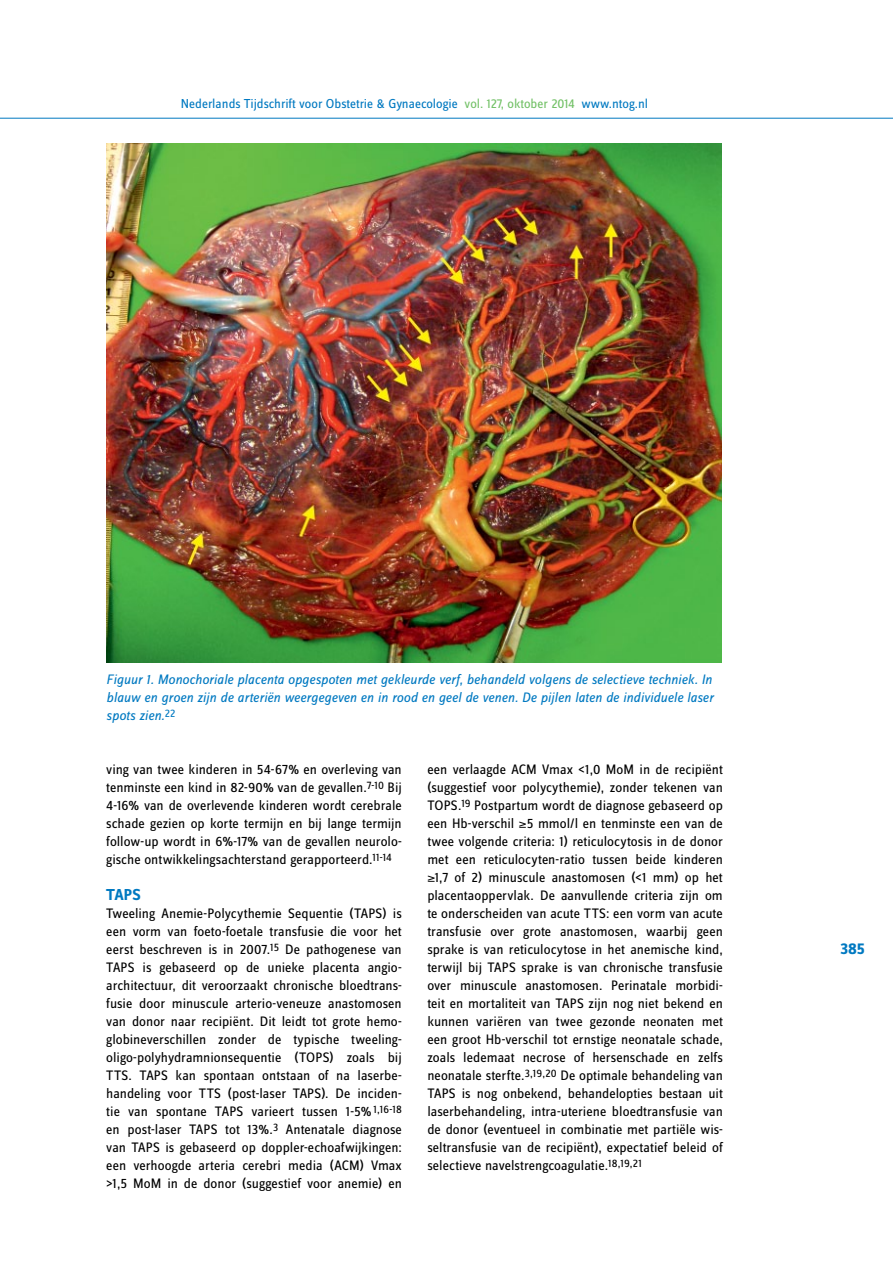
<style>
.page{position:relative;width:893px;height:1263px;background:#fff}
.page>*{position:absolute;margin:0;border:0;box-sizing:border-box;transform-origin:0 0}
.t1{font:700 16.5px "Zine Sans Dis";color:#0079c1}
.t2{font:14.25px/18px "Zine Sans Dis";color:#000;text-align:justify}
.t3{font:italic 14.25px/18px "Zine Sans Dis";letter-spacing:-.005em;color:#0079c1;text-align:justify}
.t4{font:13.5px "Zine Sans Dis";color:#0079c1}
.s1{color:#73c167}
</style>
<div class="page">
<hr style="left:0;top:118px;width:893px;height:1px;background:#0079c1">
<img style="left:107px;top:144px;width:615px;height:518px">
<p class="t4" style="left:181px;top:97px;width:469px">Nederlands Tijdschrift voor Obstetrie &amp; Gynaecologie <span class="s1">vol. 127, oktober 2014</span> www.ntog.nl</p>
<p class="t3" style="left:106px;top:671px;width:609px">Figuur 1. Monochoriale placenta opgespoten met gekleurde verf, behandeld volgens de selectieve techniek. In blauw en groen zijn de arteriën weergegeven en in rood en geel de venen. De pijlen laten de individuele laser spots zien.<sup>22</sup></p>
<p class="t2" style="left:106px;top:761px;width:297px">ving van twee kinderen in 54-67% en overleving van tenminste een kind in 82-90% van de gevallen.<sup>7-10</sup> Bij 4-16% van de overlevende kinderen wordt cerebrale schade gezien op korte termijn en bij lange termijn follow-up wordt in 6%-17% van de gevallen neurolo&shy;gische ontwikkelingsachterstand gerapporteerd.<sup>11-14</sup></p>
<p class="t1" style="left:106px;top:886px;width:36px">TAPS</p>
<p class="t2" style="left:106px;top:905px;width:297px">Tweeling Anemie-Polycythemie Sequentie (TAPS) is een vorm van foeto-foetale transfusie die voor het eerst beschreven is in 2007.<sup>15</sup> De pathogenese van TAPS is gebaseerd op de unieke placenta angio&shy;architectuur, dit veroorzaakt chronische bloedtrans&shy;fusie door minuscule arterio-veneuze anastomosen van donor naar recipiënt. Dit leidt tot grote hemo&shy;globineverschillen zonder de typische tweeling&shy;oligo-polyhydramnionsequentie (TOPS) zoals bij TTS. TAPS kan spontaan ontstaan of na laserbe&shy;handeling voor TTS (post-laser TAPS). De inciden&shy;tie van spontane TAPS varieert tussen 1-5%<sup>1,16-18 </sup>en post-laser TAPS tot 13%.<sup>3</sup> Antenatale diagnose van TAPS is gebaseerd op doppler-echoafwijkingen: een verhoogde arteria cerebri media (ACM) Vmax &gt;1,5 MoM in de donor (suggestief voor anemie) en</p>
<p class="t2" style="left:427px;top:761px;width:297px">een verlaagde ACM Vmax &lt;1,0 MoM in de recipiënt (suggestief voor polycythemie), zonder tekenen van TOPS.<sup>19</sup> Postpartum wordt de diagnose gebaseerd op een Hb-verschil ≥5 mmol/l en tenminste een van de twee volgende criteria: 1) reticulocytosis in de donor met een reticulocyten-ratio tussen beide kinderen ≥1,7 of 2) minuscule anastomosen (&lt;1 mm) op het placentaoppervlak. De aanvullende criteria zijn om te onderscheiden van acute TTS: een vorm van acute transfusie over grote anastomosen, waarbij geen sprake is van reticulocytose in het anemische kind, terwijl bij TAPS sprake is van chronische transfusie over minuscule anastomosen. Perinatale morbidi&shy;teit en mortaliteit van TAPS zijn nog niet bekend en kunnen variëren van twee gezonde neonaten met een groot Hb-verschil tot ernstige neonatale schade, zoals ledemaat necrose of hersenschade en zelfs neonatale sterfte.<sup>3,19,20</sup> De optimale behandeling van TAPS is nog onbekend, behandelopties bestaan uit laserbehandeling, intra-uteriene bloedtransfusie van de donor (eventueel in combinatie met partiële wis&shy;seltransfusie van de recipiënt), expectatief beleid of selectieve navelstrengcoagulatie.<sup>18,19,21</sup></p>
<p class="t1" style="left:840px;top:940px;width:26px">385</p>
</div>
